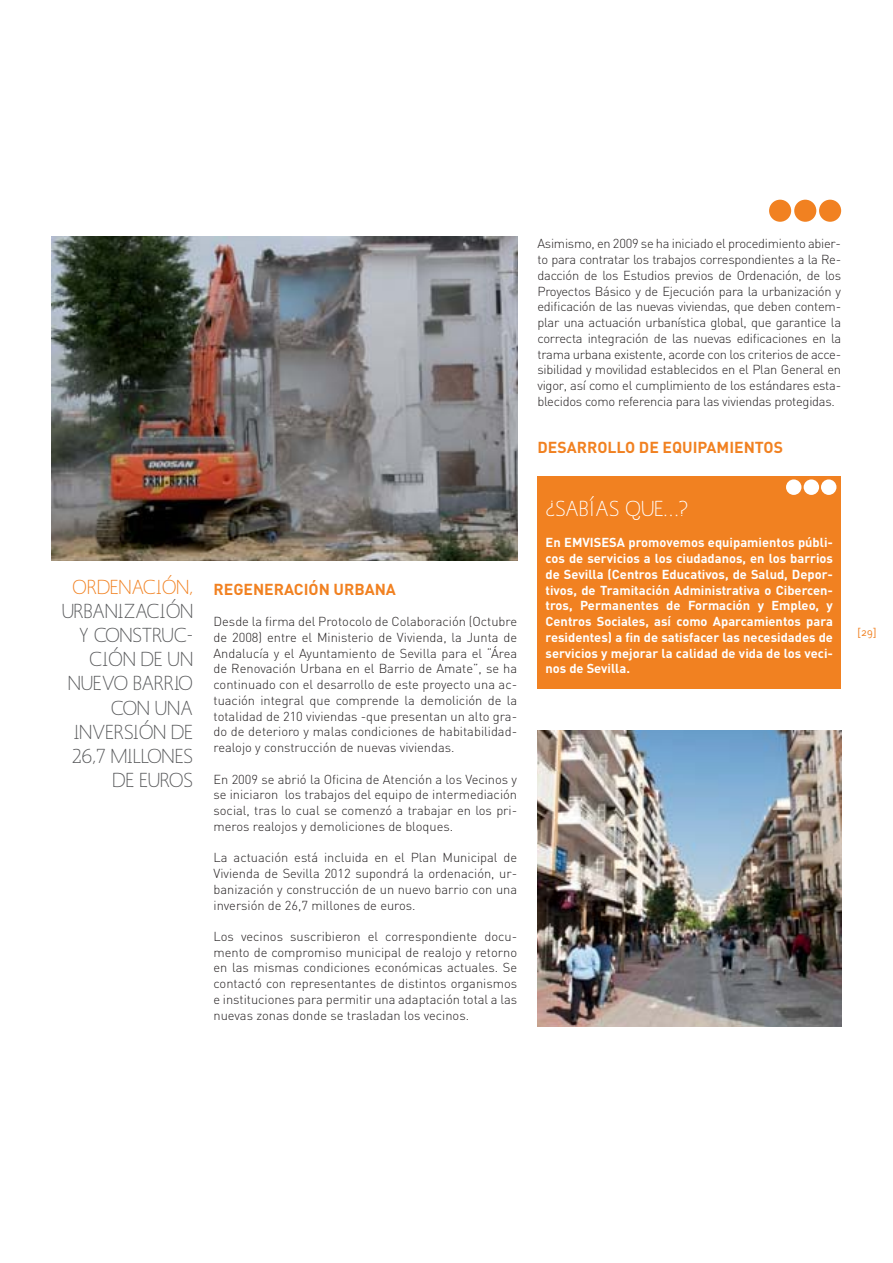
<style>
.page{position:relative;width:893px;height:1263px;background:#fff}
.page>*{position:absolute;margin:0;border:0;box-sizing:border-box;transform-origin:0 0}
.t1{font:21.45px "Mank Sans";color:#fff}
.t2{font:20.1px/24px "Mank Sans";letter-spacing:-.01em;color:#58595b;text-align:right}
.t3{font:20.1px "Mank Sans";letter-spacing:-.01em;color:#f18121}
.t4{font:700 15.75px "DIN";color:#f18121}
.t5{font:300 12.9px/15.8px "DIN";color:#231f20;text-align:justify}
.t6{font:700 12.9px/15.8px "DIN";color:#fff;text-align:justify}
.t7{font:10.05px "Lacuna";color:#f18121}
</style>
<div class="page">
<div style="left:769px;top:200px;width:22px;height:22px;background:#f18121;border-radius:50%"></div>
<div style="left:794px;top:200px;width:22px;height:22px;background:#f18121;border-radius:50%"></div>
<div style="left:819px;top:200px;width:22px;height:22px;background:#f18121;border-radius:50%"></div>
<img style="left:52px;top:237px;width:465px;height:323px">
<div style="left:537px;top:476px;width:304px;height:213px;background:#f18121"></div>
<div style="left:786px;top:479px;width:15px;height:16px;background:#fff;border-radius:50%"></div>
<div style="left:803px;top:479px;width:16px;height:16px;background:#fff;border-radius:50%"></div>
<div style="left:821px;top:479px;width:15px;height:16px;background:#fff;border-radius:50%"></div>
<img style="left:537px;top:730px;width:304px;height:296px">
<h2 class="t3" style="left:72px;top:579px;width:122px">ORDENACIÓN,</h2>
<h2 class="t2" style="left:62px;top:601px;width:133px">URBANIZACIÓN<br>Y CONSTRUC-<br>CIÓN DE UN<br>NUEVO BARRIO<br>CON UNA<br>INVERSIÓN DE<br>26,7 MILLONES<br>DE EUROS</h2>
<p class="t4" style="left:213px;top:583px;width:184px">REGENERACIÓN URBANA</p>
<p class="t5" style="left:213px;top:615px;width:305px">Desde la firma del Protocolo de Colaboración (Octubre de 2008) entre el Ministerio de Vivienda, la Junta de Andalucía y el Ayuntamiento de Sevilla para el “Área de Renovación Urbana en el Barrio de Amate”, se ha continuado con el desarrollo de este proyecto una ac&shy;tuación integral que comprende la demolición de la totalidad de 210 viviendas -que presentan un alto gra&shy;do de deterioro y malas condiciones de habitabilidad&shy;realojo y construcción de nuevas viviendas.</p>
<p class="t5" style="left:213px;top:772px;width:305px">En 2009 se abrió la Oficina de Atención a los Vecinos y se iniciaron los trabajos del equipo de intermediación social, tras lo cual se comenzó a trabajar en los pri&shy;meros realojos y demoliciones de bloques.</p>
<p class="t5" style="left:213px;top:851px;width:305px">La actuación está incluida en el Plan Municipal de Vivienda de Sevilla 2012 supondrá la ordenación, ur&shy;banización y construcción de un nuevo barrio con una inversión de 26,7 millones de euros.</p>
<p class="t5" style="left:213px;top:930px;width:305px">Los vecinos suscribieron el correspondiente docu&shy;mento de compromiso municipal de realojo y retorno en las mismas condiciones económicas actuales. Se contactó con representantes de distintos organismos e instituciones para permitir una adaptación total a las nuevas zonas donde se trasladan los vecinos.</p>
<p class="t5" style="left:537px;top:237px;width:305px">Asimismo, en 2009 se ha iniciado el procedimiento abier&shy;to para contratar los trabajos correspondientes a la Re&shy;dacción de los Estudios previos de Ordenación, de los Proyectos Básico y de Ejecución para la urbanización y edificación de las nuevas viviendas, que deben contem&shy;plar una actuación urbanística global, que garantice la correcta integración de las nuevas edificaciones en la trama urbana existente, acorde con los criterios de acce&shy;sibilidad y movilidad establecidos en el Plan General en vigor, así como el cumplimiento de los estándares esta&shy;blecidos como referencia para las viviendas protegidas.</p>
<p class="t4" style="left:537px;top:441px;width:247px">DESARROLLO DE EQUIPAMIENTOS</p>
<h1 class="t1" style="left:546px;top:500px;width:144px">¿SABÍAS QUE…?</h1>
<p class="t6" style="left:545px;top:536px;width:289px">En EMVISESA promovemos equipamientos públi&shy;cos de servicios a los ciudadanos, en los barrios de Sevilla (Centros Educativos, de Salud, Depor&shy;tivos, de Tramitación Administrativa o Cibercen&shy;tros, Permanentes de Formación y Empleo, y Centros Sociales, así como Aparcamientos para residentes) a fin de satisfacer las necesidades de servicios y mejorar la calidad de vida de los veci&shy;nos de Sevilla.</p>
<p class="t7" style="left:858px;top:627px;width:20px">[29]</p>
</div>
